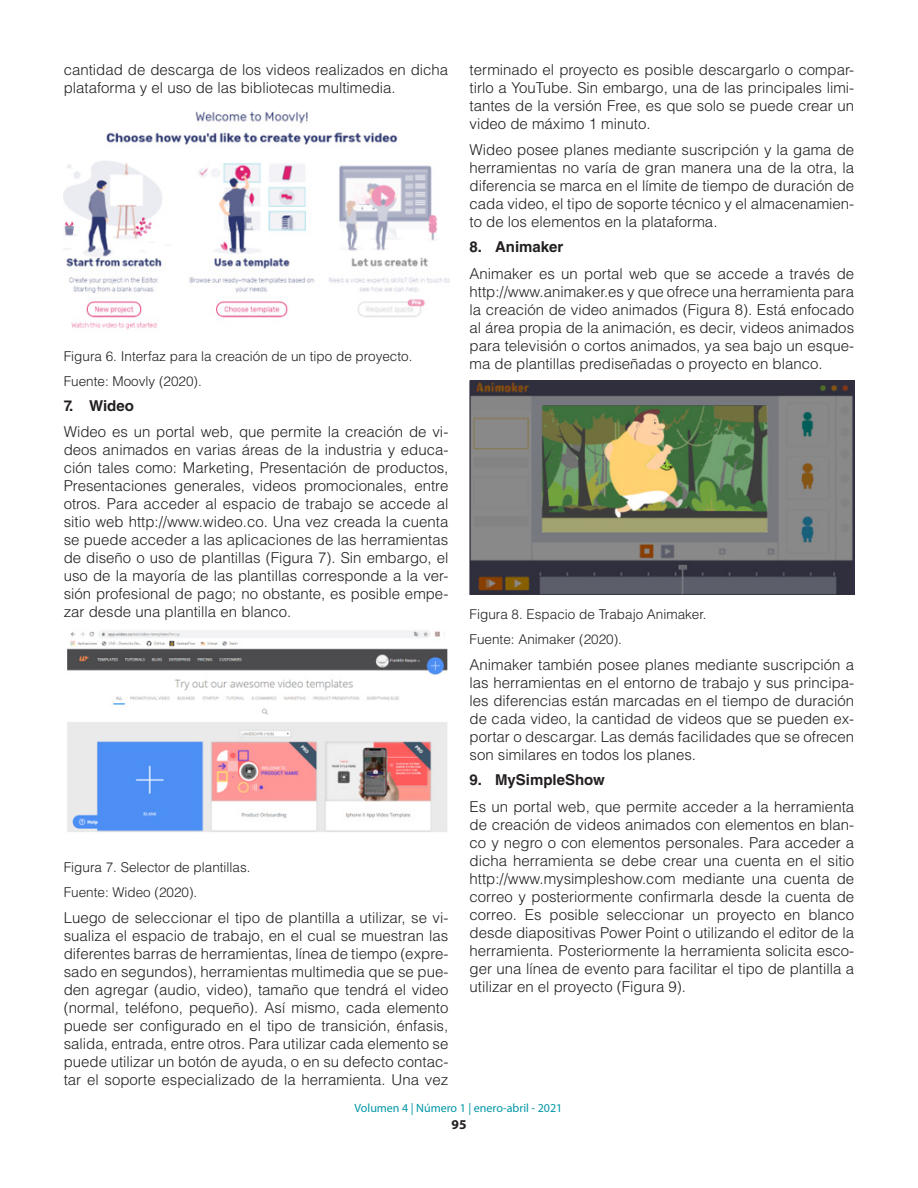
<style>
.page{position:relative;width:918px;height:1188px;background:#fff}
.page>*{position:absolute;margin:0;border:0;box-sizing:border-box;transform-origin:0 0}
.TEXTO{font:300 15px/18px "Helvetica LT Std";color:#231f20;text-align:justify}
.t1{font:700 15px "Helvetica LT Std";color:#231f20}
.pie_de_foto{font:300 13.5px "Helvetica LT Std";color:#231f20}
.t2{font:700 13.5px "Myriad Pro";color:#231f20}
.t3{font:12px "Myriad Pro";color:#0096a5}
</style>
<div class="page">
<img style="left:64px;top:111px;width:386px;height:219px">
<img style="left:67px;top:630px;width:381px;height:202px">
<img style="left:470px;top:380px;width:384px;height:215px">
<p class="TEXTO" style="left:64px;top:60px;width:386px">cantidad de descarga de los videos realizados en dicha plataforma y el uso de las bibliotecas multimedia.</p>
<p class="pie_de_foto" style="left:64px;top:348px;width:350px">Figura 6. Interfaz para la creación de un tipo de proyecto.</p>
<p class="pie_de_foto" style="left:64px;top:373px;width:140px">Fuente: Moovly (2020).</p>
<p class="t1" style="left:64px;top:396px;width:72px">7. Wideo</p>
<p class="TEXTO" style="left:64px;top:423px;width:386px">Wideo es un portal web, que permite la creación de vi&shy;deos animados en varias áreas de la industria y educa&shy;ción tales como: Marketing, Presentación de productos, Presentaciones generales, videos promocionales, entre otros. Para acceder al espacio de trabajo se accede al sitio web http://www.wideo.co. Una vez creada la cuenta se puede acceder a las aplicaciones de las herramientas de diseño o uso de plantillas (Figura 7). Sin embargo, el uso de la mayoría de las plantillas corresponde a la ver&shy;sión profesional de pago; no obstante, es posible empe&shy;zar desde una plantilla en blanco.</p>
<p class="pie_de_foto" style="left:64px;top:859px;width:188px">Figura 7. Selector de plantillas.</p>
<p class="pie_de_foto" style="left:64px;top:883px;width:135px">Fuente: Wideo (2020).</p>
<p class="TEXTO" style="left:64px;top:909px;width:386px">Luego de seleccionar el tipo de plantilla a utilizar, se vi&shy;sualiza el espacio de trabajo, en el cual se muestran las diferentes barras de herramientas, línea de tiempo (expre&shy;sado en segundos), herramientas multimedia que se pue&shy;den agregar (audio, video), tamaño que tendrá el video (normal, teléfono, pequeño). Así mismo, cada elemento puede ser configurado en el tipo de transición, énfasis, salida, entrada, entre otros. Para utilizar cada elemento se puede utilizar un botón de ayuda, o en su defecto contac&shy;tar el soporte especializado de la herramienta. Una vez</p>
<p class="TEXTO" style="left:470px;top:60px;width:386px">terminado el proyecto es posible descargarlo o compar&shy;tirlo a YouTube. Sin embargo, una de las principales limi&shy;tantes de la versión Free, es que solo se puede crear un video de máximo 1 minuto.</p>
<p class="TEXTO" style="left:470px;top:141px;width:386px">Wideo posee planes mediante suscripción y la gama de herramientas no varía de gran manera una de la otra, la diferencia se marca en el límite de tiempo de duración de cada video, el tipo de soporte técnico y el almacenamien&shy;to de los elementos en la plataforma.</p>
<p class="t1" style="left:470px;top:238px;width:95px">8. Animaker</p>
<p class="TEXTO" style="left:470px;top:264px;width:386px">Animaker es un portal web que se accede a través de http://www.animaker.es y que ofrece una herramienta para la creación de video animados (Figura 8). Está enfocado al área propia de la animación, es decir, videos animados para televisión o cortos animados, ya sea bajo un esque&shy;ma de plantillas prediseñadas o proyecto en blanco.</p>
<p class="pie_de_foto" style="left:470px;top:606px;width:238px">Figura 8. Espacio de Trabajo Animaker.</p>
<p class="pie_de_foto" style="left:470px;top:631px;width:154px">Fuente: Animaker (2020).</p>
<p class="TEXTO" style="left:470px;top:656px;width:386px">Animaker también posee planes mediante suscripción a las herramientas en el entorno de trabajo y sus principa&shy;les diferencias están marcadas en el tiempo de duración de cada video, la cantidad de videos que se pueden ex&shy;portar o descargar. Las demás facilidades que se ofrecen son similares en todos los planes.</p>
<p class="t1" style="left:470px;top:771px;width:137px">9. MySimpleShow</p>
<p class="TEXTO" style="left:470px;top:798px;width:386px">Es un portal web, que permite acceder a la herramienta de creación de videos animados con elementos en blan&shy;co y negro o con elementos personales. Para acceder a dicha herramienta se debe crear una cuenta en el sitio http://www.mysimpleshow.com mediante una cuenta de correo y posteriormente confirmarla desde la cuenta de correo. Es posible seleccionar un proyecto en blanco desde diapositivas Power Point o utilizando el editor de la herramienta. Posteriormente la herramienta solicita esco&shy;ger una línea de evento para facilitar el tipo de plantilla a utilizar en el proyecto (Figura 9).</p>
<p class="t3" style="left:355px;top:1101px;width:209px">Volumen 4 | Número 1 | enero-abril - 2021</p>
<p class="t2" style="left:452px;top:1116px;width:16px">95</p>
</div>
